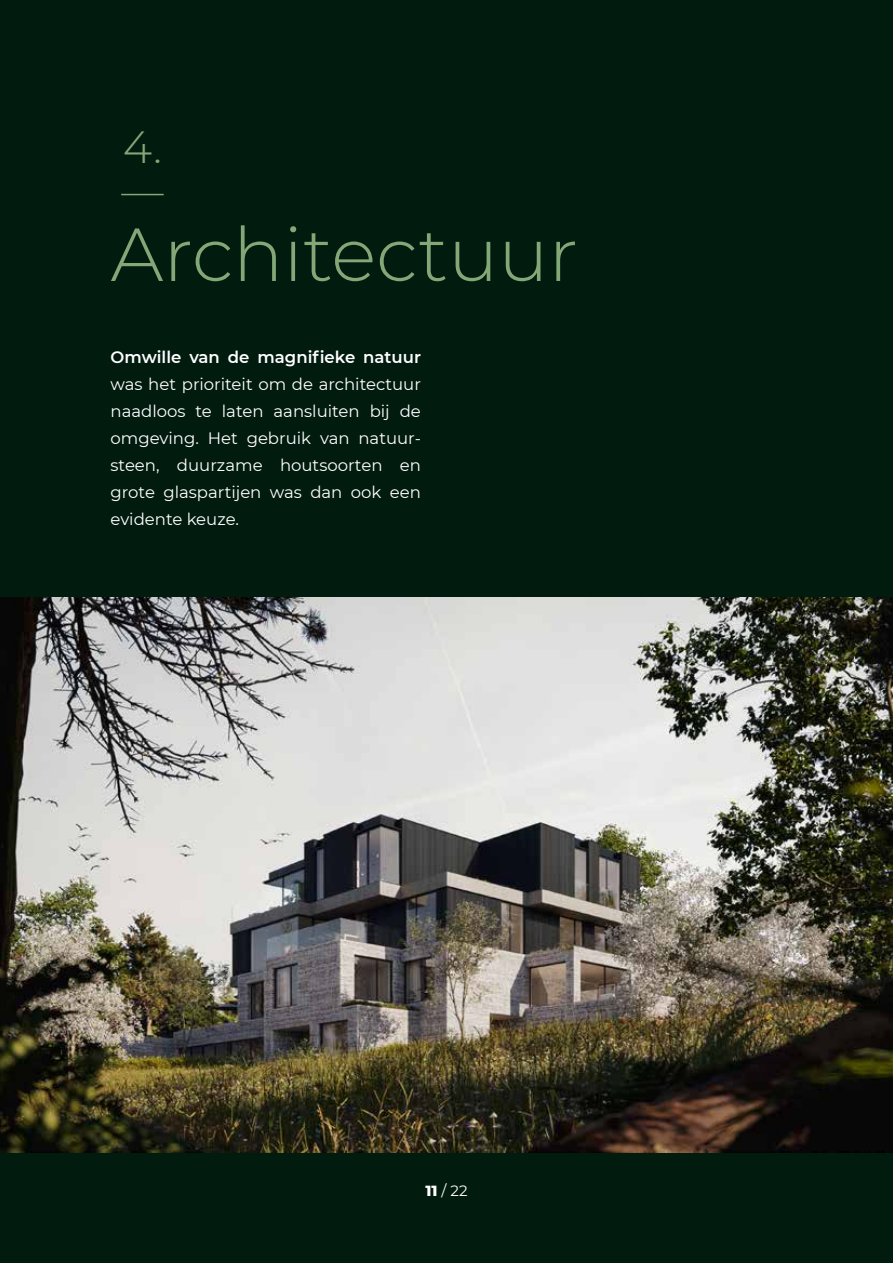
<style>
.page{position:relative;width:893px;height:1263px;background:#021b0f}
.page>*{position:absolute;margin:0;border:0;box-sizing:border-box;transform-origin:0 0}
.t1{font:300 75px "Montserrat";color:#83a777}
.t2{font:300 45px "Montserrat";color:#83a777}
.t3{font:16.5px/27px "Montserrat";color:#fff;text-align:justify}
.t4{font:600 16.5px "Montserrat";color:#fff}
.t5{font:15px "Montserrat";color:#fff}
.s1{font-weight:800}
</style>
<div class="page">
<hr style="left:121px;top:194px;width:43px;height:1px;background:#83a777">
<img style="left:0;top:597px;width:893px;height:555px">
<h2 class="t2" style="left:123px;top:116px;width:41px">4.</h2>
<h1 class="t1" style="left:111px;top:203px;width:469px">Architectuur</h1>
<p class="t4" style="left:111px;top:345px;width:312px">Omwille van de magnifieke natuur</p>
<p class="t3" style="left:111px;top:370px;width:312px">was het prioriteit om de architectuur naadloos te laten aansluiten bij de omgeving. Het gebruik van natuur&shy;steen, duurzame houtsoorten en grote glaspartijen was dan ook een evidente keuze.</p>
<p class="t5" style="left:425px;top:1180px;width:44px"><span class="s1">11</span> / 22</p>
</div>
